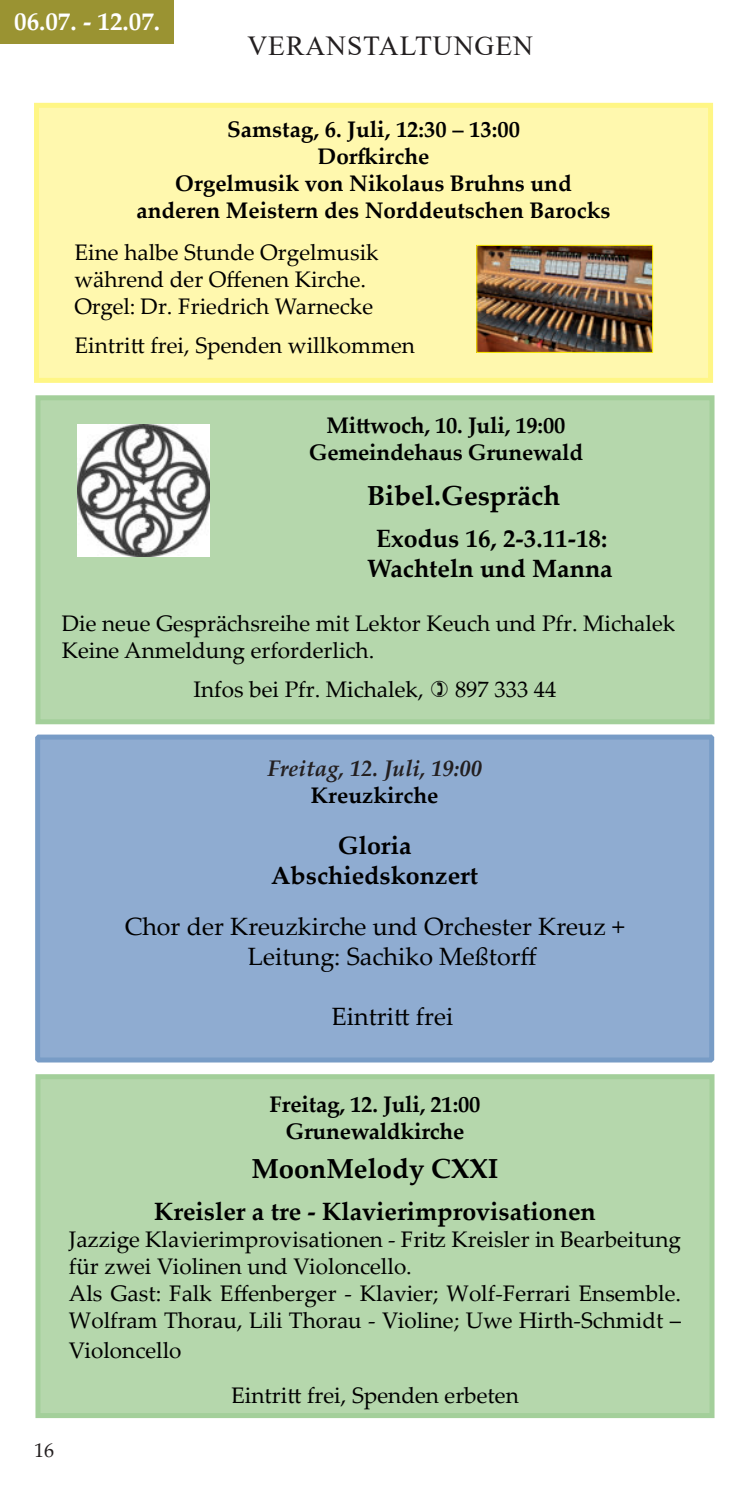
<style>
.page{position:relative;width:745px;height:1489px;background:#fff}
.page>*{position:absolute;margin:0;border:0;box-sizing:border-box;transform-origin:0 0}
.t1{font:700 27.5px "Palatino Linotype";color:#000}
.t2{font:27.5px "Times New Roman";letter-spacing:.035em;color:#231f20}
.t3{font:700 25px/30px "Palatino Linotype";color:#000;text-align:center}
.t4{font:25px/30px "Palatino Linotype";color:#000}
.t5{font:700 25px "Palatino Linotype";color:#fff}
.t6{font:22.5px/27px "Palatino Linotype";color:#000}
.t7{font:700 22.5px/27px "Palatino Linotype";color:#000;text-align:center}
.t8{font:italic 700 22.5px "Palatino Linotype";color:#231f20}
.t9{font:20px "Palatino Linotype";color:#231f20}
</style>
<div class="page">
<div style="left:0;top:0;width:173px;height:44px;background:#9a9332"></div>
<div style="left:38px;top:737px;width:673px;height:322px;background:#8facd1"></div>
<div style="left:35px;top:734px;width:678px;height:328px;border:5px solid #789cc6"></div>
<div style="left:38px;top:1076px;width:673px;height:339px;background:#b5d7ac"></div>
<div style="left:35px;top:1074px;width:679px;height:343px;border:5px solid #a3cf9a"></div>
<div style="left:36px;top:105px;width:674px;height:275px;background:#fff8ae"></div>
<div style="left:34px;top:103px;width:678px;height:280px;border:5px solid #fff685"></div>
<img style="left:478px;top:247px;width:172px;height:104px">
<div style="left:476px;top:245px;width:176px;height:108px;border:1px solid #fff101"></div>
<div style="left:38px;top:398px;width:673px;height:323px;background:#b5d7ac"></div>
<div style="left:35px;top:395px;width:679px;height:329px;border:5px solid #a3cf9a"></div>
<img style="left:77px;top:424px;width:132px;height:132px">
<p class="t5" style="left:14px;top:7px;width:147px">06.07. - 12.07.</p>
<p class="t2" style="left:247px;top:35px;width:287px">VERANS TALTUNGEN</p>
<p class="t7" style="left:136px;top:116px;width:475px">Samstag, 6. Juli, 12:30 – 13:00<br>Dorfkirche<br>Orgelmusik von Nikolaus Bruhns und anderen Meistern des Norddeutschen Barocks</p>
<p class="t6" style="left:74px;top:238px;width:305px">Eine halbe Stunde Orgelmusik während der Offenen Kirche.<br>Orgel: Dr. Friedrich Warnecke</p>
<p class="t6" style="left:74px;top:331px;width:341px">Eintritt frei, Spenden willkommen</p>
<p class="t7" style="left:308px;top:411px;width:275px">Mittwoch, 10. Juli, 19:00<br>Gemeindehaus Grunewald</p>
<p class="t1" style="left:367px;top:476px;width:195px">Bibel.Gespräch</p>
<p class="t3" style="left:367px;top:524px;width:247px">Exodus 16, 2-3.11-18:<br>Wachteln und Manna</p>
<p class="t6" style="left:62px;top:609px;width:614px">Die neue Gesprächsreihe mit Lektor Keuch und Pfr. Michalek<br>Keine Anmeldung erforderlich.</p>
<p class="t6" style="left:193px;top:675px;width:231px">Infos bei Pfr. Michalek,</p>
<p class="t6" style="left:455px;top:675px;width:103px">897 333 44</p>
<p class="t8" style="left:267px;top:759px;width:216px">Freitag, 12. Juli, 19:00</p>
<p class="t7" style="left:311px;top:782px;width:129px">Kreuzkirche</p>
<p class="t3" style="left:271px;top:830px;width:208px">Gloria<br>Abschiedskonzert</p>
<p class="t4" style="left:248px;top:910px;width:378px;text-indent:-123px">Chor der Kreuzkirche und Orchester Kreuz +<br>Leitung: Sachiko Meßtorff</p>
<p class="t4" style="left:331px;top:1000px;width:123px">Eintritt frei</p>
<p class="t9" style="left:34px;top:1435px;width:21px">16</p>
<p class="t7" style="left:269px;top:1090px;width:212px">Freitag, 12. Juli, 21:00<br>Grunewaldkirche</p>
<p class="t1" style="left:251px;top:1152px;width:246px">MoonMelody CXXI</p>
<p class="t3" style="left:154px;top:1196px;width:443px">Kreisler a tre - Klavierimprovisationen</p>
<p class="t6" style="left:69px;top:1224px;width:613px">Jazzige Klavierimprovisationen - Fritz Kreisler in Bearbeitung für zwei Violinen und Violoncello.<br>Als Gast: Falk Effenberger - Klavier; Wolf-Ferrari Ensemble.<br>Wolfram Thorau, Lili Thorau - Violine; Uwe Hirth-Schmidt –</p>
<p class="t6" style="left:69px;top:1339px;width:114px">Violoncello</p>
<p class="t6" style="left:231px;top:1380px;width:289px">Eintritt frei, Spenden erbeten</p>
</div>
